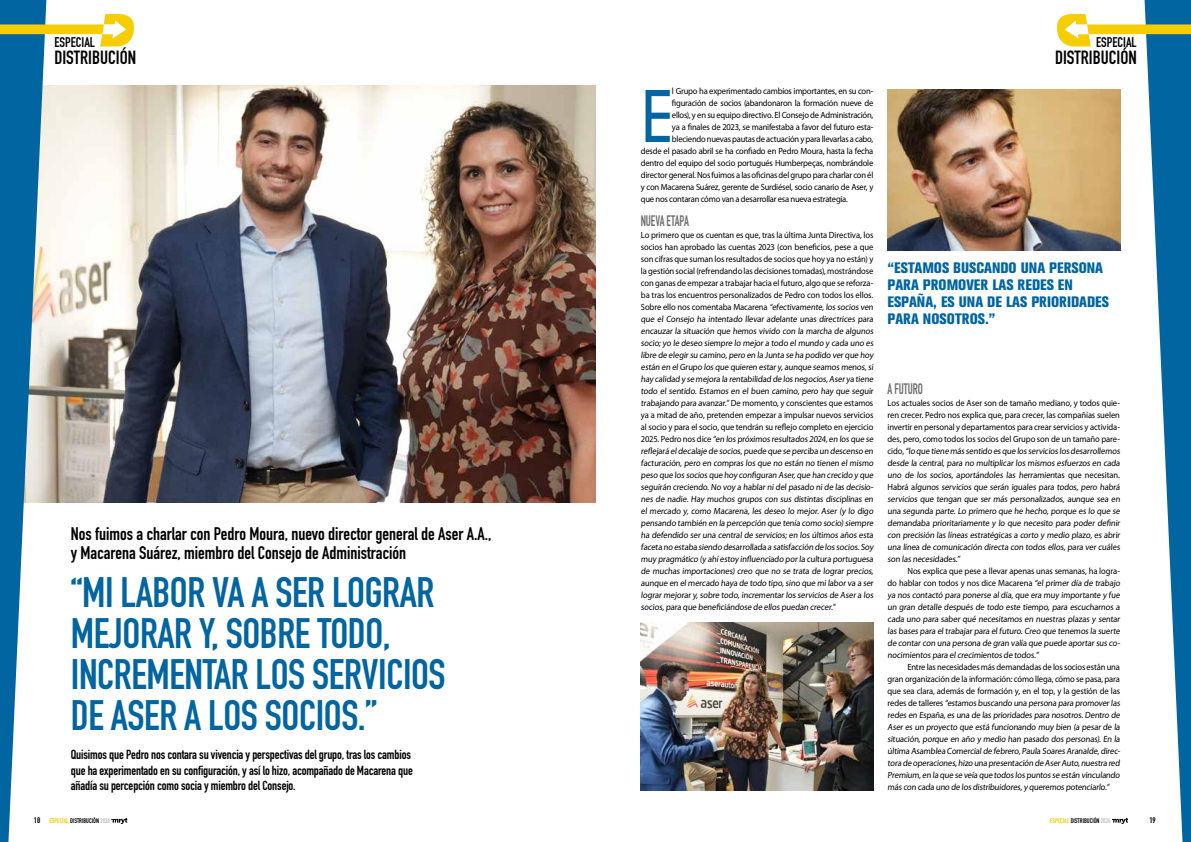
<style>
.page{position:relative;width:1191px;height:842px;background:#fff}
.page>*{position:absolute;margin:0;border:0;box-sizing:border-box;transform-origin:0 0}
.t1{font:300 68.5px "DIN Neuzeit Grotesk Std";color:#0065a1;scale:.9 1}
.t2{font:42px/41px "DIN Engschrift Std";letter-spacing:-.01em;color:#0065a1}
.t3{font:18.9px "DIN Engschrift Std";color:#000}
.t4{font:18px/19px "DIN Engschrift";color:#000}
.t5{font:800 condensed 15px/17px "Akzidenz Grotesk BQ";color:#0065a1}
.t6{font:15px "DIN Engschrift Std";letter-spacing:-.01em;color:#6d6e71;scale:.8 1}
.t7{font:13.8px "DIN Engschrift Std";color:#000}
.t8{font:13px/15.6px "DIN Engschrift";letter-spacing:-.01em;color:#000}
.t9{font:9px/12px "Myriad Pro";letter-spacing:-.015em;color:#000;scale:.95 1}
.t10{font:8px "DIN Engschrift";color:#000;scale:1.09 1}
.t11{font:6.7px "DIN Engschrift";color:#000}
.s1{font-size:8px}
.s2{color:#f5cd00}
.s3{color:#bcbec0}
</style>
<div class="page">
<img style="left:135px;top:85px;width:460px;height:417px">
<svg style="left:1055px;top:0;width:136px;height:842px"></svg>
<svg style="left:0;top:0;width:135px;height:842px"></svg>
<img style="left:887px;top:89px;width:233px;height:161px">
<img style="left:641px;top:622px;width:232px;height:168px">
<h3 class="t7" style="left:54px;top:34px;width:42px">ESPECIAL</h3>
<h3 class="t3" style="left:54px;top:46px;width:83px">DISTRIBUCIÓN</h3>
<h3 class="t4" style="left:71px;top:524px;width:422px">Nos fuimos a charlar con Pedro Moura, nuevo director general de Aser A.A., y Macarena Suárez, miembro del Consejo de Administración</h3>
<h2 class="t2" style="left:71px;top:572px;width:376px">“MI LABOR VA A SER LOGRAR<br>MEJORAR Y, SOBRE TODO,<br>INCREMENTAR LOS SERVICIOS<br>DE ASER A LOS SOCIOS.”</h2>
<h3 class="t8" style="left:71px;top:747px;width:343px">Quisimos que Pedro nos contara su vivencia y perspectivas del grupo, tras los cambios que ha experimentado en su configuración, y así lo hizo, acompañado de Macarena que añadía su percepción como socia y miembro del Consejo.</h3>
<h1 class="t1" style="left:641px;top:76px;width:37px">E</h1>
<p class="t9" style="left:672px;top:85px;width:213px">l Grupo ha experimentado cambios importantes, en su con-</p>
<p class="t9" style="left:672px;top:97px;width:213px">figuración de socios (abandonaron la formación nueve de</p>
<p class="t9" style="left:672px;top:109px;width:213px">ellos), y en su equipo directivo. El Consejo de Administración,</p>
<p class="t9" style="left:672px;top:121px;width:213px">ya a finales de 2023, se manifestaba a favor del futuro esta-</p>
<p class="t9" style="left:672px;top:133px;width:213px">bleciendo nuevas pautas de actuación y para llevarlas a cabo,</p>
<p class="t9" style="left:641px;top:145px;width:246px">desde el pasado abril se ha confiado en Pedro Moura, hasta la fecha</p>
<p class="t9" style="left:641px;top:157px;width:246px">dentro del equipo del socio portugués Humberpeças, nombrándole</p>
<p class="t9" style="left:641px;top:169px;width:246px">director general. Nos fuimos a las oficinas del grupo para charlar con él</p>
<p class="t9" style="left:641px;top:181px;width:246px">y con Macarena Suárez, gerente de Surdiésel, socio canario de Aser, y</p>
<p class="t9" style="left:641px;top:193px;width:219px">que nos contaran cómo van a desarrollar esa nueva estrategia.</p>
<h3 class="t6" style="left:641px;top:212px;width:62px">NUEVA ETAPA</h3>
<p class="t9" style="left:641px;top:229px;width:247px">Lo primero que os cuentan es que, tras la última Junta Directiva, los socios han aprobado las cuentas 2023 (con beneficios, pese a que son cifras que suman los resultados de socios que hoy ya no están) y la gestión social (refrendando las decisiones tomadas), mostrándose con ganas de empezar a trabajar hacia el futuro, algo que se reforza&shy;ba tras los encuentros personalizados de Pedro con todos los ellos.<br>Sobre ello nos comentaba Macarena “efectivamente, los socios ven que el Consejo ha intentado llevar adelante unas directrices para encauzar la situación que hemos vivido con la marcha de algunos socio; yo le deseo siempre lo mejor a todo el mundo y cada uno es libre de elegir su camino,pero en la Junta se ha podido ver que hoy están en elGrupo los que quieren estar y,aunque seamos menos,si hay calidad y se mejora la rentabilidad de los negocios,Aser ya tiene todo el sentido. Estamos en el buen camino, pero hay que seguir trabajando para avanzar.” De momento, y conscientes que estamos ya a mitad de año, pretenden empezar a impulsar nuevos servicios al socio y para el socio, que tendrán su reflejo completo en ejercicio 2025. Pedro nos dice “en los próximos resultados 2024,en los que se reflejará eldecalaje de socios,puede que se perciba un descenso en facturación, pero en compras los que no están no tienen el mismo peso que los socios que hoy configuran Aser,que han crecido y que seguirán creciendo. No voy a hablar ni del pasado ni de las decisio&shy;nes de nadie. Hay muchos grupos con sus distintas disciplinas en el mercado y, como Macarena, les deseo lo mejor. Aser (y lo digo pensando también en la percepción que tenía como socio)siempre ha defendido ser una central de servicios; en los últimos años esta faceta no estaba siendo desarrollada a satisfacción de los socios.Soy muy pragmático (y ahíestoy influenciado por la cultura portuguesa de muchas importaciones) creo que no se trata de lograr precios, aunque en el mercado haya de todo tipo, sino que mi labor va a ser lograr mejorar y, sobre todo, incrementar los servicios de Aser a los socios,para que beneficiándose de ellos puedan crecer.”</p>
<h3 class="t7" style="left:1096px;top:34px;width:42px">ESPECIAL</h3>
<h3 class="t3" style="left:1055px;top:46px;width:83px">DISTRIBUCIÓN</h3>
<h3 class="t5" style="left:887px;top:259px;width:223px">“ESTAMOS BUSCANDO UNA PERSONA<br>PARA PROMOVER LAS REDES EN<br>ESPAÑA, ES UNA DE LAS PRIORIDADES<br>PARA NOSOTROS.”</h3>
<h3 class="t6" style="left:887px;top:380px;width:46px">A FUTURO</h3>
<p class="t9" style="left:887px;top:397px;width:247px">Los actuales socios de Aser son de tamaño mediano, y todos quie&shy;ren crecer. Pedro nos explica que, para crecer, las compañías suelen invertir en personal y departamentos para crear servicios y activida&shy;des, pero, como todos los socios del Grupo son de un tamaño pare&shy;cido, “lo que tiene más sentido es que los servicios los desarrollemos desde la central, para no multiplicar los mismos esfuerzos en cada uno de los socios, aportándoles las herramientas que necesitan.<br>Habrá algunos servicios que serán iguales para todos, pero habrá servicios que tengan que ser más personalizados, aunque sea en una segunda parte. Lo primero que he hecho, porque es lo que se demandaba prioritariamente y lo que necesito para poder definir con precisión las líneas estratégicas a corto y medio plazo, es abrir una línea de comunicación directa con todos ellos, para ver cuáles son las necesidades.”</p>
<p class="t9" style="left:887px;top:565px;width:247px;text-indent:20px">Nos explica que pese a llevar apenas unas semanas, ha logra&shy;do hablar con todos y nos dice Macarena “el primer día de trabajo ya nos contactó para ponerse al día, que era muy importante y fue un gran detalle después de todo este tiempo, para escucharnos a cada uno para saber qué necesitamos en nuestras plazas y sentar las bases para el trabajar para el futuro. Creo que tenemos la suerte de contar con una persona de gran valía que puede aportar sus co&shy;nocimientos para elcrecimientos de todos.”</p>
<p class="t9" style="left:887px;top:661px;width:247px;text-indent:20px">Entre las necesidades más demandadas de los socios están una gran organización de la información: cómo llega, cómo se pasa, para que sea clara, además de formación y, en el top, y la gestión de las redes de talleres “estamos buscando una persona para promover las redes en España, es una de las prioridades para nosotros. Dentro de Aser es un proyecto que está funcionando muy bien (a pesar de la situación, porque en año y medio han pasado dos personas). En la última Asamblea Comercialde febrero,Paula Soares Aranalde,direc&shy;tora de operaciones,hizo una presentación de Aser Auto,nuestra red Premium,en la que se veía que todos los puntos se están vinculando más con cada uno de los distribuidores,y queremos potenciarlo.”</p>
<p class="t11" style="left:34px;top:816px;width:78px"><span class="s1">18</span> <span class="s2">ESPECIAL</span> DISTRIBUCIÓN <span class="s3">2024</span></p>
<p class="t11" style="left:1050px;top:816px;width:62px"><span class="s2">ESPECIAL</span> DISTRIBUCIÓN <span class="s3">2024</span></p>
<p class="t10" style="left:1149px;top:815px;width:7px">19</p>
</div>
